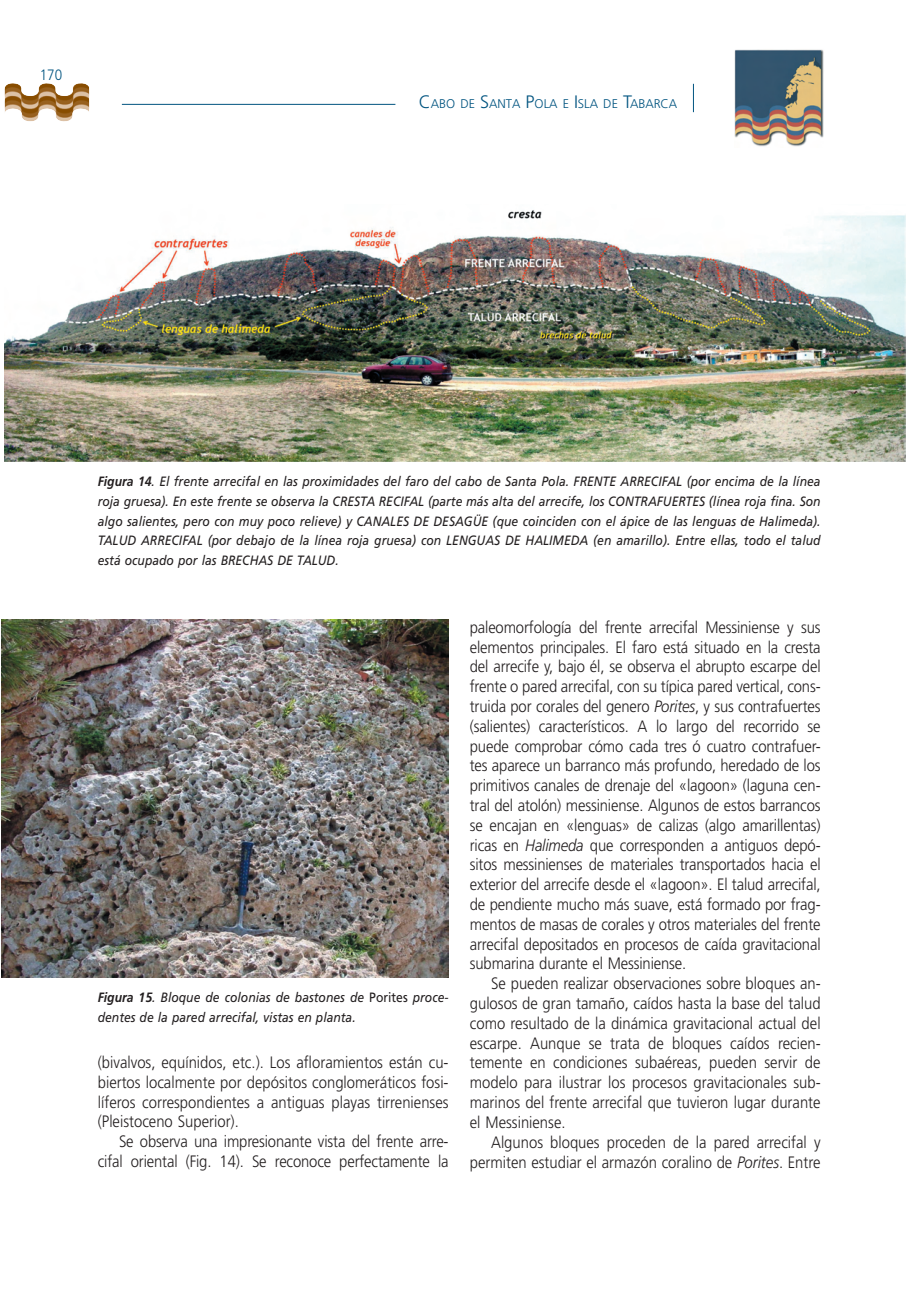
<style>
.page{position:relative;width:918px;height:1289px;background:#fff}
.page>*{position:absolute;margin:0;border:0;box-sizing:border-box;transform-origin:0 0}
.t1{font:300 16.5px/19.8px "Frutiger";color:#231f20;text-align:justify;scale:.9 1}
.t2{font:300 15px "Frutiger";color:#005480;scale:.9 1}
.t3{font:italic 13.5px/19.8px "Frutiger";color:#231f20;text-align:justify;scale:.9 1}
.t4{font:300 12.6px "Frutiger";color:#005480}
.s1{font-size:18px}
.s2{font-weight:700}
.s3{font-style:normal}
.s4{font-style:italic}
</style>
<div class="page">
<img style="left:61px;top:83px;width:28px;height:38px">
<img style="left:734px;top:49px;width:90px;height:98px">
<svg style="left:693px;top:84px;width:1px;height:28px"></svg>
<hr style="left:122px;top:104px;width:273px;height:1px;background:#005480">
<img style="left:1px;top:620px;width:448px;height:358px">
<img style="left:4px;top:210px;width:902px;height:251px">
<p class="t2" style="left:40px;top:69px;width:27px">170</p>
<p class="t4" style="left:419px;top:98px;width:260px"><span class="s1">C</span>ABO DE <span class="s1">S</span>ANTA <span class="s1">P</span>OLA E <span class="s1">I</span>SLA DE <span class="s1">T</span>ABARCA</p>
<p class="t3" style="left:98px;top:472px;width:805px"><span class="s2">Figura 14</span>. El frente arrecifal en las proximidades del faro del cabo de Santa Pola. FRENTE ARRECIFAL (por encima de la línea roja gruesa). En este frente se observa la CRESTA RECIFAL (parte más alta del arrecife, los CONTRAFUERTES (línea roja fina. Son algo salientes, pero con muy poco relieve) y CANALES DE DESAGÜE (que coinciden con el ápice de las lenguas de Halimeda).<br>TALUD ARRECIFAL (por debajo de la línea roja gruesa) con LENGUAS DE HALIMEDA (en amarillo). Entre ellas, todo el talud está ocupado por las BRECHAS DE TALUD.</p>
<p class="t3" style="left:98px;top:989px;width:391px"><span class="s2">Figura 15</span>. Bloque de colonias de bastones de <span class="s3">Porites</span> proce&shy;dentes de la pared arrecifal, vistas en planta.</p>
<p class="t1" style="left:98px;top:1053px;width:391px">(bivalvos, equínidos, etc.). Los afloramientos están cu&shy;biertos localmente por depósitos conglomeráticos fosi&shy;líferos correspondientes a antiguas playas tirrenienses (Pleistoceno Superior).</p>
<p class="t1" style="left:98px;top:1132px;width:391px;text-align:right">Se observa una impresionante vista del frente arre&shy;cifal oriental (Fig. 14). Se reconoce perfectamente la</p>
<p class="t1" style="left:470px;top:618px;width:391px">paleomorfología del frente arrecifal Messiniense y sus elementos principales. El faro está situado en la cresta del arrecife y, bajo él, se observa el abrupto escarpe del frente o pared arrecifal, con su típica pared vertical, cons&shy;truida por corales del genero <span class="s4">Porites</span>, y sus contrafuertes (salientes) característicos. A lo largo del recorrido se puede comprobar cómo cada tres ó cuatro contrafuer&shy;tes aparece un barranco más profundo, heredado de los primitivos canales de drenaje del «lagoon» (laguna cen&shy;tral del atolón) messiniense. Algunos de estos barrancos se encajan en «lenguas» de calizas (algo amarillentas) ricas en <span class="s4">Halimeda</span> que corresponden a antiguos depó&shy;sitos messinienses de materiales transportados hacia el exterior del arrecife desde el «lagoon». El talud arrecifal, de pendiente mucho más suave, está formado por frag&shy;mentos de masas de corales y otros materiales del frente arrecifal depositados en procesos de caída gravitacional submarina durante el Messiniense.</p>
<p class="t1" style="left:470px;top:975px;width:391px;text-indent:21px">Se pueden realizar observaciones sobre bloques an&shy;gulosos de gran tamaño, caídos hasta la base del talud como resultado de la dinámica gravitacional actual del escarpe. Aunque se trata de bloques caídos recien&shy;temente en condiciones subaéreas, pueden servir de modelo para ilustrar los procesos gravitacionales sub&shy;marinos del frente arrecifal que tuvieron lugar durante el Messiniense.</p>
<p class="t1" style="left:470px;top:1133px;width:391px;text-align:right">Algunos bloques proceden de la pared arrecifal y permiten estudiar el armazón coralino de <span class="s4">Porites</span>. Entre</p>
</div>
